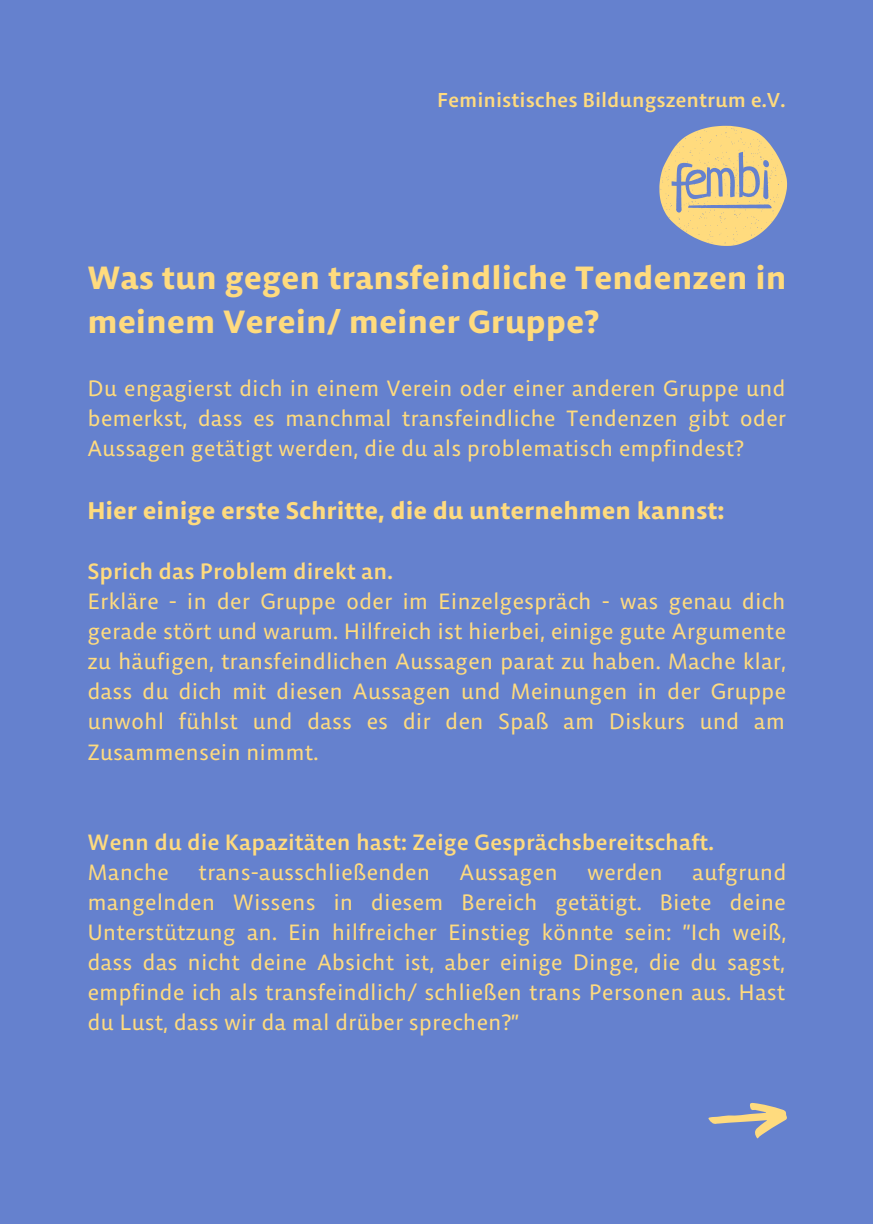
<style>
.page{position:relative;width:873px;height:1224px;background:#6581ce}
.page>*{position:absolute;margin:0;border:0;box-sizing:border-box;transform-origin:0 0}
.t1{font:700 32px/43.6px "Bespoke Sans";color:#ffdb7e}
.t2{font:700 24px "Bespoke Sans";color:#ffdb7e}
.t3{font:22px/30px "Bespoke Sans";color:#ffdb7e;text-align:justify}
.t4{font:500 22px "Bespoke Sans";color:#ffdb7e}
.t5{font:500 20px "Bespoke Sans";color:#ffdb7e}
</style>
<div class="page">
<svg style="left:708px;top:1103px;width:79px;height:36px"></svg>
<svg style="left:659px;top:126px;width:128px;height:120px"></svg>
<p class="t5" style="left:437px;top:87px;width:350px">Feministisches Bildungszentrum e.V.</p>
<h1 class="t1" style="left:87px;top:256px;width:701px">Was tun gegen transfeindliche Tendenzen in meinem Verein/ meiner Gruppe?</h1>
<p class="t3" style="left:87px;top:373px;width:700px">Du engagierst dich in einem Verein oder einer anderen Gruppe und bemerkst, dass es manchmal transfeindliche Tendenzen gibt oder Aussagen getätigt werden, die du als problematisch empfindest?</p>
<p class="t2" style="left:87px;top:496px;width:639px">Hier einige erste Schritte, die du unternehmen kannst:</p>
<p class="t4" style="left:87px;top:558px;width:307px">Sprich das Problem direkt an.</p>
<p class="t3" style="left:87px;top:587px;width:700px">Erkläre - in der Gruppe oder im Einzelgespräch - was genau dich gerade stört und warum. Hilfreich ist hierbei, einige gute Argumente zu häufigen, transfeindlichen Aussagen parat zu haben. Mache klar, dass du dich mit diesen Aussagen und Meinungen in der Gruppe unwohl fühlst und dass es dir den Spaß am Diskurs und am Zusammensein nimmt.</p>
<p class="t4" style="left:87px;top:828px;width:628px">Wenn du die Kapazitäten hast: Zeige Gesprächsbereitschaft.</p>
<p class="t3" style="left:87px;top:857px;width:83px">Manche</p>
<p class="t3" style="left:198px;top:857px;width:233px">trans-ausschließenden</p>
<p class="t3" style="left:460px;top:857px;width:100px">Aussagen</p>
<p class="t3" style="left:587px;top:857px;width:77px">werden</p>
<p class="t3" style="left:87px;top:857px;width:701px;text-indent:605px">aufgrund mangelnden Wissens in diesem Bereich getätigt. Biete deine Unterstützung an. Ein hilfreicher Einstieg könnte sein: ”Ich weiß, dass das nicht deine Absicht ist, aber einige Dinge, die du sagst, empfinde ich als transfeindlich/ schließen trans Personen aus. Hast du Lust, dass wir da mal drüber sprechen?”</p>
</div>
